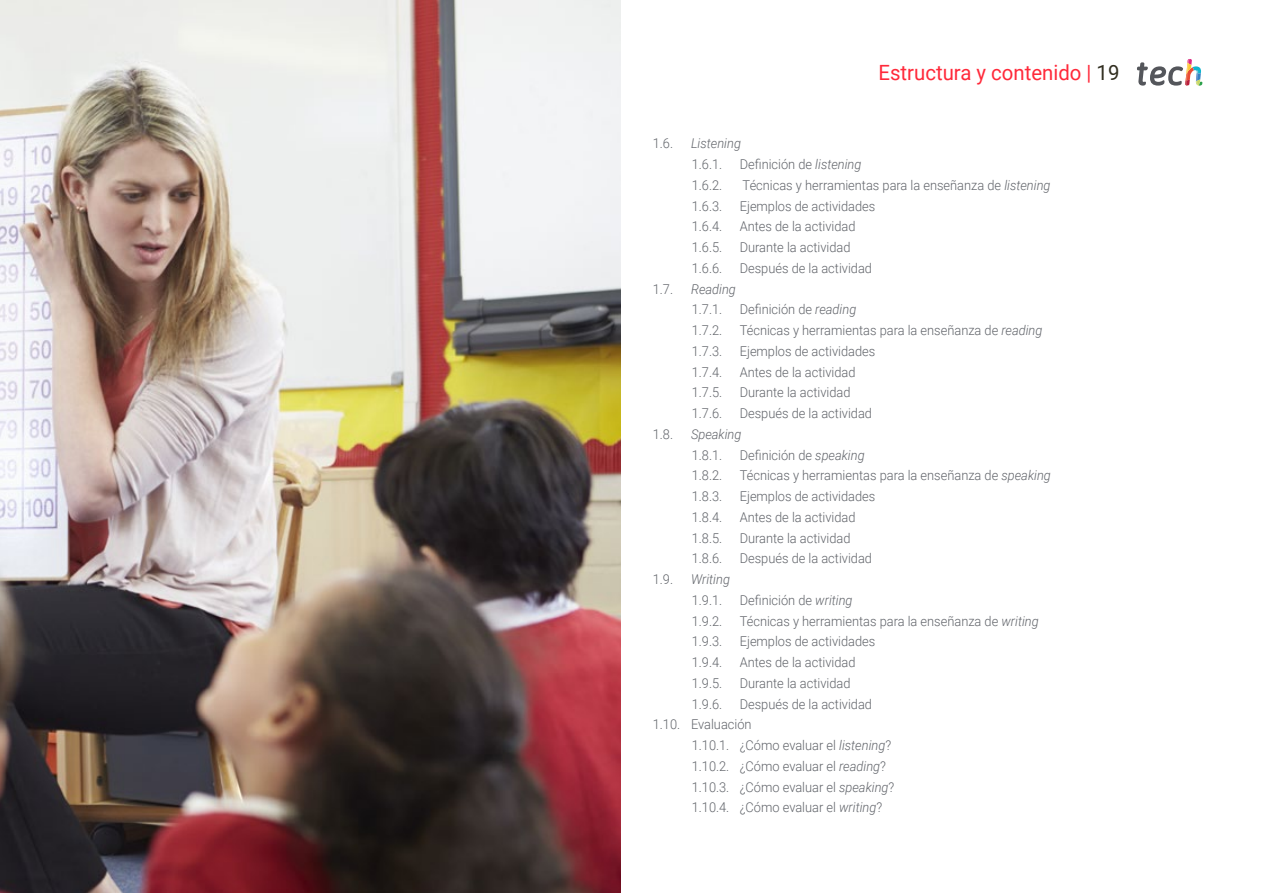
<style>
.page{position:relative;width:1263px;height:893px;background:#fff}
.page>*{position:absolute;margin:0;border:0;box-sizing:border-box;transform-origin:0 0}
.t1{font:21px "Roboto";color:#ff293a}
.t2{font:300 13.5px/20.7px "Roboto";color:#61646a;scale:.95 1}
.t3{font:italic 300 13.5px "Roboto";color:#61646a;scale:.95 1}
.s1{color:#312e20}
.s2{font-style:italic}
</style>
<div class="page">
<img style="left:0;top:0;width:621px;height:893px">
<svg style="left:1137px;top:59px;width:65px;height:27px"></svg>
<h1 class="t1" style="left:878px;top:57px;width:242px">Estructura y contenido | <span class="s1">19</span></h1>
<p class="t2" style="left:653px;top:133px;width:23px">1.6.</p>
<p class="t3" style="left:691px;top:134px;width:54px">Listening</p>
<p class="t2" style="left:692px;top:153px;width:34px">1.6.1.</p>
<p class="t2" style="left:740px;top:153px;width:130px">Definición de <span class="s2">listening</span></p>
<p class="t2" style="left:692px;top:174px;width:34px">1.6.2.</p>
<p class="t2" style="left:743px;top:174px;width:326px">Técnicas y herramientas para la enseñanza de <span class="s2">listening</span></p>
<p class="t2" style="left:692px;top:195px;width:34px">1.6.3.</p>
<p class="t2" style="left:740px;top:195px;width:144px">Ejemplos de actividades</p>
<p class="t2" style="left:692px;top:216px;width:34px">1.6.4.</p>
<p class="t2" style="left:740px;top:216px;width:123px">Antes de la actividad</p>
<p class="t2" style="left:692px;top:236px;width:34px">1.6.5.</p>
<p class="t2" style="left:740px;top:236px;width:118px">Durante la actividad</p>
<p class="t2" style="left:692px;top:257px;width:34px">1.6.6.</p>
<p class="t2" style="left:740px;top:257px;width:141px">Después de la actividad</p>
<p class="t2" style="left:653px;top:278px;width:23px">1.7.</p>
<p class="t3" style="left:691px;top:279px;width:49px">Reading</p>
<p class="t2" style="left:692px;top:299px;width:34px">1.7.1.</p>
<p class="t2" style="left:740px;top:299px;width:124px">Definición de <span class="s2">reading</span></p>
<p class="t2" style="left:692px;top:319px;width:34px">1.7.2.</p>
<p class="t2" style="left:740px;top:319px;width:320px">Técnicas y herramientas para la enseñanza de <span class="s2">reading</span></p>
<p class="t2" style="left:692px;top:340px;width:34px">1.7.3.</p>
<p class="t2" style="left:740px;top:340px;width:144px">Ejemplos de actividades</p>
<p class="t2" style="left:692px;top:361px;width:34px">1.7.4.</p>
<p class="t2" style="left:740px;top:361px;width:123px">Antes de la actividad</p>
<p class="t2" style="left:692px;top:382px;width:34px">1.7.5.</p>
<p class="t2" style="left:740px;top:382px;width:118px">Durante la actividad</p>
<p class="t2" style="left:692px;top:402px;width:34px">1.7.6.</p>
<p class="t2" style="left:740px;top:402px;width:141px">Después de la actividad</p>
<p class="t2" style="left:653px;top:423px;width:23px">1.8.</p>
<p class="t3" style="left:691px;top:425px;width:55px">Speaking</p>
<p class="t2" style="left:692px;top:444px;width:34px">1.8.1.</p>
<p class="t2" style="left:740px;top:444px;width:133px">Definición de <span class="s2">speaking</span></p>
<p class="t2" style="left:692px;top:465px;width:34px">1.8.2.</p>
<p class="t2" style="left:740px;top:465px;width:329px">Técnicas y herramientas para la enseñanza de <span class="s2">speaking</span></p>
<p class="t2" style="left:692px;top:485px;width:34px">1.8.3.</p>
<p class="t2" style="left:740px;top:485px;width:144px">Ejemplos de actividades</p>
<p class="t2" style="left:692px;top:506px;width:34px">1.8.4.</p>
<p class="t2" style="left:740px;top:506px;width:123px">Antes de la actividad</p>
<p class="t2" style="left:692px;top:527px;width:34px">1.8.5.</p>
<p class="t2" style="left:740px;top:527px;width:118px">Durante la actividad</p>
<p class="t2" style="left:692px;top:548px;width:34px">1.8.6.</p>
<p class="t2" style="left:740px;top:548px;width:141px">Después de la actividad</p>
<p class="t2" style="left:653px;top:568px;width:23px">1.9.</p>
<p class="t3" style="left:691px;top:570px;width:42px">Writing</p>
<p class="t2" style="left:692px;top:589px;width:34px">1.9.1.</p>
<p class="t2" style="left:740px;top:589px;width:120px">Definición de <span class="s2">writing</span></p>
<p class="t2" style="left:692px;top:610px;width:34px">1.9.2.</p>
<p class="t2" style="left:740px;top:610px;width:316px">Técnicas y herramientas para la enseñanza de <span class="s2">writing</span></p>
<p class="t2" style="left:692px;top:631px;width:34px">1.9.3.</p>
<p class="t2" style="left:740px;top:631px;width:144px">Ejemplos de actividades</p>
<p class="t2" style="left:692px;top:651px;width:34px">1.9.4.</p>
<p class="t2" style="left:740px;top:651px;width:123px">Antes de la actividad</p>
<p class="t2" style="left:692px;top:672px;width:34px">1.9.5.</p>
<p class="t2" style="left:740px;top:672px;width:118px">Durante la actividad</p>
<p class="t2" style="left:692px;top:693px;width:34px">1.9.6.</p>
<p class="t2" style="left:653px;top:693px;width:232px;text-indent:87px">Después de la actividad<br>1.10. Evaluación</p>
<p class="t2" style="left:692px;top:734px;width:215px">1.10.1. ¿Cómo evaluar el <span class="s2">listening</span>?<br>1.10.2. ¿Cómo evaluar el <span class="s2">reading</span>?<br>1.10.3. ¿Cómo evaluar el <span class="s2">speaking</span>?<br>1.10.4. ¿Cómo evaluar el <span class="s2">writing</span>?</p>
</div>
